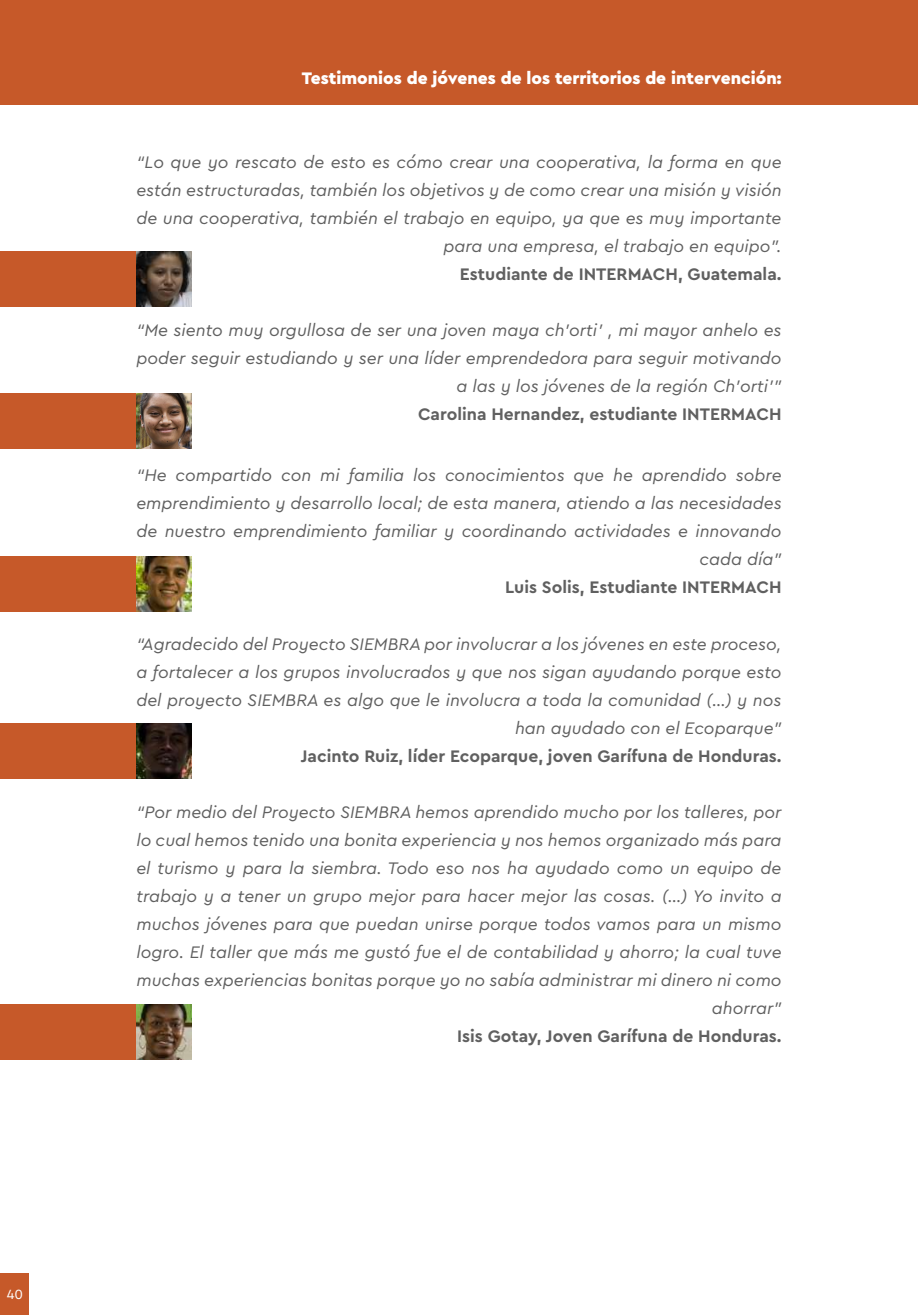
<style>
.page{position:relative;width:918px;height:1315px;background:#fff}
.page>*{position:absolute;margin:0;border:0;box-sizing:border-box;transform-origin:0 0}
.t1{font:italic 17.5px/28px "Cera";color:#606060;text-align:right}
.t2{font:700 17.5px "Cera";color:#606060}
.t3{font:900 17.5px "Cera";color:#fff}
.t4{font:14px "Cera";color:#fff}
</style>
<div class="page">
<div style="left:0;top:1273px;width:29px;height:42px;background:#c65929"></div>
<div style="left:0;top:0;width:918px;height:104px;background:#c65929"></div>
<div style="left:0;top:252px;width:136px;height:55px;background:#c65929"></div>
<img style="left:136px;top:252px;width:55px;height:55px">
<div style="left:0;top:394px;width:136px;height:55px;background:#c65929"></div>
<img style="left:136px;top:394px;width:55px;height:55px">
<div style="left:0;top:556px;width:136px;height:55px;background:#c65929"></div>
<img style="left:136px;top:556px;width:55px;height:55px">
<div style="left:0;top:723px;width:136px;height:55px;background:#c65929"></div>
<img style="left:136px;top:723px;width:55px;height:55px">
<div style="left:0;top:1005px;width:136px;height:55px;background:#c65929"></div>
<img style="left:136px;top:1005px;width:55px;height:55px">
<p class="t4" style="left:7px;top:1285px;width:18px">40</p>
<p class="t3" style="left:302px;top:66px;width:481px">Testimonios de jóvenes de los territorios de intervención:</p>
<p class="t1" style="left:136px;top:147px;width:647px">“Lo que yo rescato de esto es cómo crear una cooperativa, la forma en que están estructuradas, también los objetivos y de como crear una misión y visión de una cooperativa, también el trabajo en equipo, ya que es muy importante para una empresa, el trabajo en equipo”.</p>
<p class="t2" style="left:460px;top:262px;width:323px">Estudiante de INTERMACH, Guatemala.</p>
<p class="t1" style="left:136px;top:315px;width:647px">“Me siento muy orgullosa de ser una joven maya ch’orti’ , mi mayor anhelo es poder seguir estudiando y ser una líder emprendedora para seguir motivando a las y los jóvenes de la región Ch’orti’”</p>
<p class="t2" style="left:418px;top:402px;width:365px">Carolina Hernandez, estudiante INTERMACH</p>
<p class="t1" style="left:136px;top:461px;width:647px">“He compartido con mi familia los conocimientos que he aprendido sobre emprendimiento y desarrollo local; de esta manera, atiendo a las necesidades de nuestro emprendimiento familiar y coordinando actividades e innovando cada día”</p>
<p class="t2" style="left:505px;top:576px;width:278px">Luis Solis, Estudiante INTERMACH</p>
<p class="t1" style="left:136px;top:629px;width:647px">“Agradecido del Proyecto SIEMBRA por involucrar a los jóvenes en este proceso, a fortalecer a los grupos involucrados y que nos sigan ayudando porque esto del proyecto SIEMBRA es algo que le involucra a toda la comunidad (…) y nos han ayudado con el Ecoparque”</p>
<p class="t2" style="left:301px;top:744px;width:482px">Jacinto Ruiz, líder Ecoparque, joven Garífuna de Honduras.</p>
<p class="t1" style="left:136px;top:797px;width:647px">“Por medio del Proyecto SIEMBRA hemos aprendido mucho por los talleres, por lo cual hemos tenido una bonita experiencia y nos hemos organizado más para el turismo y para la siembra. Todo eso nos ha ayudado como un equipo de trabajo y a tener un grupo mejor para hacer mejor las cosas. (…) Yo invito a muchos jóvenes para que puedan unirse porque todos vamos para un mismo logro. El taller que más me gustó fue el de contabilidad y ahorro; la cual tuve muchas experiencias bonitas porque yo no sabía administrar mi dinero ni como ahorrar”</p>
<p class="t2" style="left:457px;top:1024px;width:326px">Isis Gotay, Joven Garífuna de Honduras.</p>
</div>
